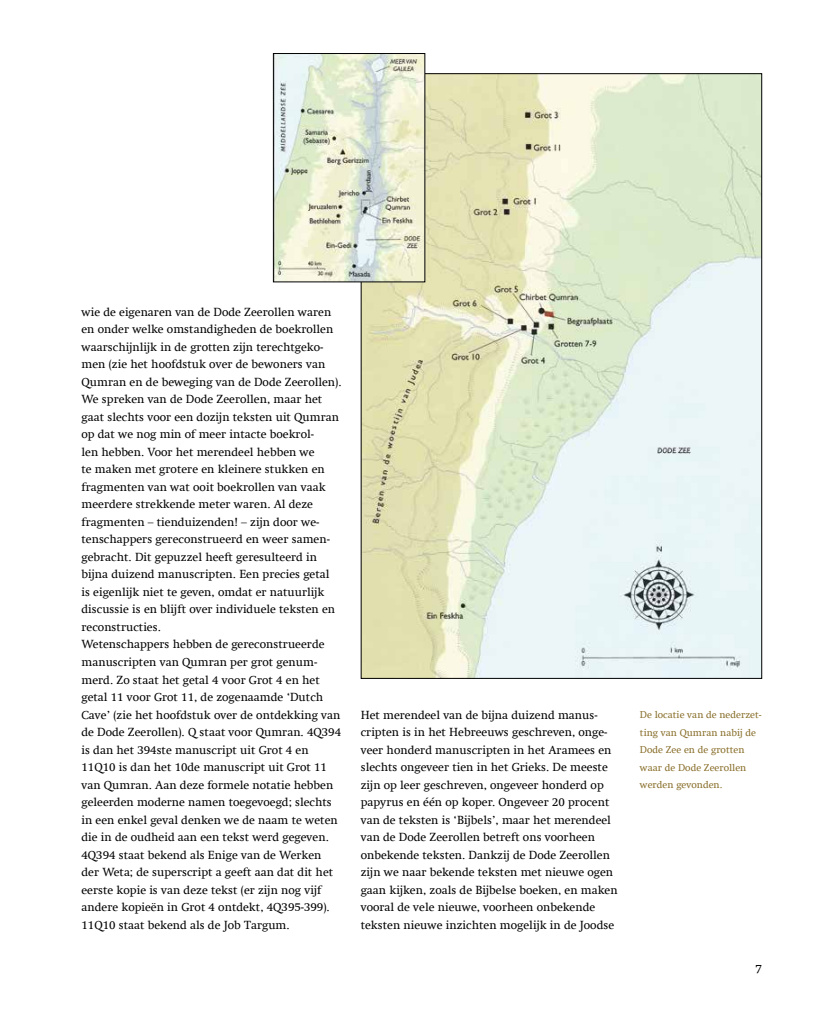
<style>
.page{position:relative;width:815px;height:1028px;background:#fff}
.page>*{position:absolute;margin:0;border:0;box-sizing:border-box;transform-origin:0 0}
.t1{font:12.5px "Swift Com";color:#000}
.t2{font:11.88px/17.5px "Swift Com";color:#000}
.t3{font:10px/17.5px "Swift Com";color:#886e29}
</style>
<div class="page">
<img style="left:363px;top:75px;width:397px;height:602px">
<img style="left:275px;top:55px;width:148px;height:225px">
<div style="left:273px;top:53px;width:152px;height:229px;border:1px solid #000"></div>
<p class="t2" style="left:81px;top:303px;width:262px">wie de eigenaren van de Dode Zeerollen waren en onder welke omstandigheden de boekrollen waarschijnlijk in de grotten zijn terechtgeko&shy;men (zie het hoofdstuk over de bewoners van Qumran en de beweging van de Dode Zeerollen).<br>We spreken van de Dode Zeerollen, maar het gaat slechts voor een dozijn teksten uit Qumran op dat we nog min of meer intacte boekrol-<br>len hebben. Voor het merendeel hebben we<br>te maken met grotere en kleinere stukken en fragmenten van wat ooit boekrollen van vaak meerdere strekkende meter waren. Al deze fragmenten – tienduizenden! – zijn door we&shy;tenschappers gereconstrueerd en weer samen&shy;gebracht. Dit gepuzzel heeft geresulteerd in bijna duizend manuscripten. Een precies getal<br>is eigenlijk niet te geven, omdat er natuurlijk discussie is en blijft over individuele teksten en reconstructies.<br>Wetenschappers hebben de gereconstrueerde manuscripten van Qumran per grot genum&shy;merd. Zo staat het getal 4 voor Grot 4 en het getal 11 voor Grot 11, de zogenaamde ‘Dutch Cave’ (zie het hoofdstuk over de ontdekking van de Dode Zeerollen). Q staat voor Qumran. 4Q394 is dan het 394ste manuscript uit Grot 4 en 11Q10 is dan het 10de manuscript uit Grot 11 van Qumran. Aan deze formele notatie hebben geleerden moderne namen toegevoegd; slechts in een enkel geval denken we de naam te weten die in de oudheid aan een tekst werd gegeven.<br>4Q394 staat bekend als Enige van de Werken der Weta; de superscript a geeft aan dat dit het eerste kopie is van deze tekst (er zijn nog vijf andere kopieën in Grot 4 ontdekt, 4Q395-399).<br>11Q10 staat bekend als de Job Targum.</p>
<p class="t2" style="left:361px;top:706px;width:258px">Het merendeel van de bijna duizend manus&shy;cripten is in het Hebreeuws geschreven, onge&shy;veer honderd manuscripten in het Aramees en slechts ongeveer tien in het Grieks. De meeste zijn op leer geschreven, ongeveer honderd op papyrus en één op koper. Ongeveer 20 procent van de teksten is ‘Bijbels’, maar het merendeel van de Dode Zeerollen betreft ons voorheen onbekende teksten. Dankzij de Dode Zeerollen zijn we naar bekende teksten met nieuwe ogen gaan kijken, zoals de Bijbelse boeken, en maken vooral de vele nieuwe, voorheen onbekende teksten nieuwe inzichten mogelijk in de Joodse</p>
<p class="t3" style="left:640px;top:706px;width:123px">De locatie van de nederzet&shy;ting van Qumran nabij de<br>Dode Zee en de grotten waar de Dode Zeerollen werden gevonden.</p>
<p class="t1" style="left:755px;top:961px;width:8px">7</p>
</div>
